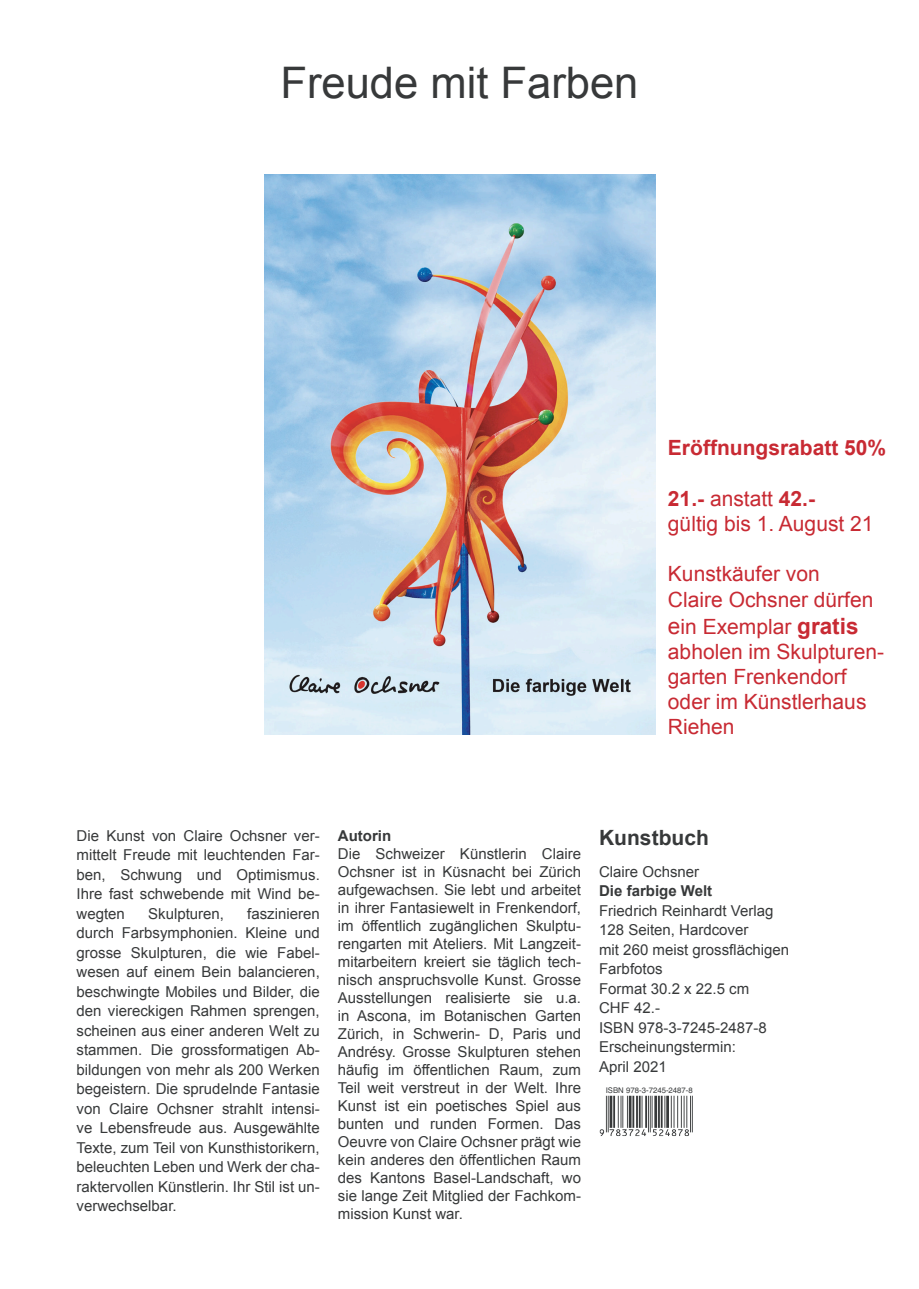
<style>
.page{position:relative;width:919px;height:1289px;background:#fff}
.page>*{position:absolute;margin:0;border:0;box-sizing:border-box;transform-origin:0 0}
.t1{font:43.5px "Arial";color:#37393a}
.t2{font:21px/25.2px "Arial";color:#c82a33}
.t3{font:700 21px "Arial";color:#c82a33}
.t4{font:700 21px "Arial";color:#37393a}
.t5{font:15px/18px "Arial";color:#37393a;text-align:justify}
.t6{font:700 15px "Arial";color:#37393a}
.t7{font:7.8px "Helvetica";color:#37393a}
.s1{font-weight:400}
.s2{font-size:22.5px}
.s3{font-weight:700;font-size:22.5px}
</style>
<div class="page">
<img style="left:265px;top:174px;width:390px;height:561px">
<svg style="left:599px;top:1095px;width:94px;height:41px"></svg>
<p class="t1" style="left:280px;top:55px;width:359px">Freude mit Farben</p>
<p class="t3" style="left:668px;top:434px;width:220px">Eröffnungsrabatt 50%</p>
<p class="t3" style="left:668px;top:484px;width:149px">21.- <span class="s1">anstatt</span> 42.-</p>
<p class="t2" style="left:668px;top:511px;width:207px">gültig bis 1. August 21</p>
<p class="t2" style="left:668px;top:561px;width:153px">Kunstkäufer von</p>
<p class="t2" style="left:668px;top:587px;width:207px">Claire Ochsner dürfen</p>
<p class="t2" style="left:668px;top:614px;width:217px"><span class="s2">e</span>in Exemplar <span class="s3">gratis </span>abholen im Skulpturen&shy;garten Frenkendorf oder im Künstlerhaus<br>Riehen</p>
<p class="t5" style="left:77px;top:825px;width:245px;line-height:19.5px">Die Kunst von Claire Ochsner ver&shy;mittelt Freude mit leuchtenden Far&shy;ben, Schwung und Optimismus.<br>Ihre fast schwebende mit Wind be&shy;wegten</p>
<p class="t5" style="left:77px;top:903px;width:245px;line-height:19.5px;text-indent:171px">faszinieren durch Farbsymphonien. Kleine und grosse Skulpturen, die wie Fabel&shy;wesen auf einem Bein balancieren, beschwingte Mobiles und Bilder, die den viereckigen Rahmen sprengen, scheinen aus einer anderen Welt zu stammen. Die grossformatigen Ab&shy;bildungen von mehr als 200 Werken begeistern. Die sprudelnde Fantasie von Claire Ochsner strahlt intensi&shy;ve Lebensfreude aus. Ausgewählte Texte, zum Teil von Kunsthistorikern, beleuchten Leben und Werk der cha&shy;raktervollen Künstlerin. Ihr Stil ist un&shy;verwechselbar.</p>
<p class="t5" style="left:148px;top:904px;width:77px">Skulpturen,</p>
<p class="t6" style="left:338px;top:825px;width:55px">Autorin</p>
<p class="t5" style="left:338px;top:844px;width:245px">Die Schweizer Künstlerin Claire Ochsner ist in Küsnacht bei Zürich aufgewachsen. Sie lebt und arbeitet in ihrer Fantasiewelt in Frenkendorf, im öffentlich zugänglichen Skulptu&shy;rengarten mit Ateliers. Mit Langzeit&shy;mitarbeitern kreiert sie täglich tech&shy;nisch anspruchsvolle Kunst. Grosse Ausstellungen realisierte sie u.a. in Ascona, im Botanischen Garten Zürich, in Schwerin- D, Paris und Andrésy. Grosse Skulpturen stehen häufig im öffentlichen Raum, zum Teil weit verstreut in der Welt. Ihre Kunst ist ein poetisches Spiel aus bunten und runden Formen. Das Oeuvre von Claire Ochsner prägt wie kein anderes den öffentlichen Raum des Kantons Basel-Landschaft, wo sie lange Zeit Mitglied der Fachkom&shy;mission Kunst war.</p>
<p class="t4" style="left:599px;top:823px;width:111px">Kunstbuch</p>
<p class="t5" style="left:599px;top:862px;width:102px">Claire Ochsner</p>
<p class="t6" style="left:599px;top:880px;width:115px">Die farbige Welt</p>
<p class="t5" style="left:599px;top:901px;width:176px">Friedrich Reinhardt Verlag</p>
<p class="t5" style="left:599px;top:921px;width:151px">128 Seiten, Hardcover</p>
<p class="t5" style="left:599px;top:940px;width:192px">mit 260 meist grossflächigen</p>
<p class="t5" style="left:599px;top:960px;width:65px">Farbfotos</p>
<p class="t5" style="left:599px;top:979px;width:152px">Format 30.2 x 22.5 cm</p>
<p class="t5" style="left:599px;top:999px;width:62px">CHF 42.-</p>
<p class="t5" style="left:599px;top:1018px;width:169px">ISBN 978-3-7245-2487-8</p>
<p class="t5" style="left:599px;top:1038px;width:138px">Erscheinungstermin:</p>
<p class="t5" style="left:599px;top:1057px;width:69px">April 2021</p>
<p class="t7" style="left:605px;top:1083px;width:89px">ISBN 978-3-7245-2487-8</p>
</div>
